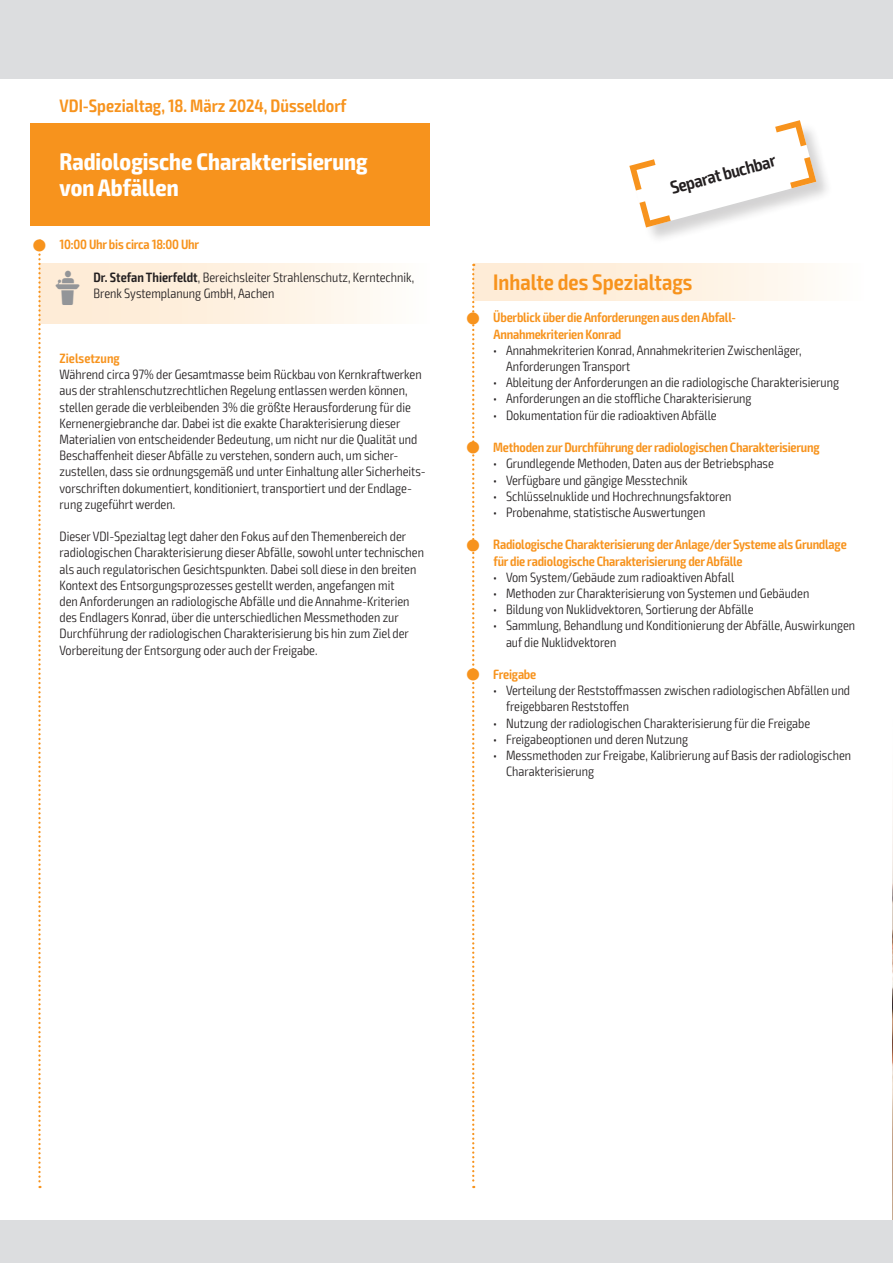
<style>
.page{position:relative;width:893px;height:1263px;background:#fff}
.page>*{position:absolute;margin:0;border:0;box-sizing:border-box;transform-origin:0 0}
.t1{font:700 condensed 24px/25.5px "Exo 2";color:#fff}
.t2{font:600 condensed 22.5px "Exo 2";color:#f7931d}
.t3{font:600 condensed 18px "Exo 2";color:#f7931d}
.t4{font:600 condensed 18px "Exo 2";color:#231f20}
.t5{font:300 condensed 13.5px/16.2px "Exo 2";color:#231f20}
.t6{font:600 condensed 13.5px/16.2px "Exo 2";letter-spacing:-.015em;color:#f7931d}
.t7{font:13.5px "VDI Iconset S4 A Regular";color:#939598}
.s1{font-weight:600}
</style>
<div class="page">
<div style="left:630px;top:121px;width:203px;height:124px;background:#231f20;opacity:.2"></div>
<svg style="left:629px;top:120px;width:187px;height:107px"></svg>
<img style="left:892px;top:808px;width:1px;height:412px">
<div style="left:0;top:1220px;width:893px;height:43px;background:#dcdddf"></div>
<div style="left:0;top:0;width:893px;height:79px;background:#dcdddf"></div>
<div style="left:473px;top:264px;width:390px;height:37px;background:linear-gradient(to right,#fee9d0,#fefcf7)"></div>
<div style="left:39px;top:264px;width:390px;height:59px;background:linear-gradient(to right,#fee9d0,#fefcf7)"></div>
<div style="left:30px;top:123px;width:399px;height:103px;background:#f7931d"></div>
<svg style="left:472px;top:264px;width:7px;height:924px"></svg>
<svg style="left:38px;top:239px;width:8px;height:949px"></svg>
<h3 class="t3" style="left:60px;top:95px;width:288px">VDI-Spezialtag, 18. März 2024, Düsseldorf</h3>
<h1 class="t1" style="left:60px;top:150px;width:310px">Radiologische Charakterisierung von Abfällen</h1>
<p class="t6" style="left:60px;top:237px;width:141px">10:00 Uhr bis circa 18:00 Uhr</p>
<p class="t7" style="left:55px;top:277px;width:27px">L</p>
<p class="t5" style="left:93px;top:269px;width:322px"><span class="s1">Dr. Stefan Thierfeldt</span>, Bereichsleiter Strahlenschutz, Kerntechnik,<br>Brenk Systemplanung GmbH, Aachen</p>
<p class="t6" style="left:60px;top:350px;width:62px">Zielsetzung</p>
<p class="t5" style="left:60px;top:367px;width:368px">Während circa 97% der Gesamtmasse beim Rückbau von Kernkraftwerken aus der strahlenschutzrechtlichen Regelung entlassen werden können, stellen gerade die verbleibenden 3% die größte Herausforderung für die Kernenergiebranche dar. Dabei ist die exakte Charakterisierung dieser Materialien von entscheidender Bedeutung, um nicht nur die Qualität und Beschaffenheit dieser Abfälle zu verstehen, sondern auch, um sicher&shy;zustellen, dass sie ordnungsgemäß und unter Einhaltung aller Sicherheits&shy;vorschriften dokumentiert, konditioniert, transportiert und der Endlage&shy;rung zugeführt werden.</p>
<p class="t5" style="left:60px;top:529px;width:366px">Dieser VDI-Spezialtag legt daher den Fokus auf den Themenbereich der radiologischen Charakterisierung dieser Abfälle, sowohl unter technischen als auch regulatorischen Gesichtspunkten. Dabei soll diese in den breiten Kontext des Entsorgungsprozesses gestellt werden, angefangen mit<br>den Anforderungen an radiologische Abfälle und die Annahme-Kriterien des Endlagers Konrad, über die unterschiedlichen Messmethoden zur Durchführung der radiologischen Charakterisierung bis hin zum Ziel der Vorbereitung der Entsorgung oder auch der Freigabe.</p>
<h3 class="t4" style="left:668px;top:177px;width:110px;rotate:-15deg">Separat buchbar</h3>
<h2 class="t2" style="left:493px;top:269px;width:201px">Inhalte des Spezialtags</h2>
<p class="t6" style="left:493px;top:310px;width:244px">Überblick über die Anforderungen aus den Abfall-<br>Annahmekriterien Konrad</p>
<p class="t5" style="left:506px;top:342px;width:297px;text-indent:-13px">• Annahmekriterien Konrad, Annahmekriterien Zwischenläger,<br>Anforderungen Transport</p>
<p class="t5" style="left:493px;top:375px;width:347px">• Ableitung der Anforderungen an die radiologische Charakterisierung</p>
<p class="t5" style="left:493px;top:391px;width:260px">• Anforderungen an die stoffliche Charakterisierung</p>
<p class="t5" style="left:493px;top:407px;width:225px">• Dokumentation für die radioaktiven Abfälle</p>
<p class="t6" style="left:493px;top:439px;width:328px">Methoden zur Durchführung der radiologischen Charakterisierung</p>
<p class="t5" style="left:493px;top:456px;width:282px">• Grundlegende Methoden, Daten aus der Betriebsphase</p>
<p class="t5" style="left:493px;top:472px;width:196px">• Verfügbare und gängige Messtechnik</p>
<p class="t5" style="left:493px;top:488px;width:240px">• Schlüsselnuklide und Hochrechnungsfaktoren</p>
<p class="t5" style="left:493px;top:504px;width:214px">• Probenahme, statistische Auswertungen</p>
<p class="t6" style="left:493px;top:537px;width:355px">Radiologische Charakterisierung der Anlage/der Systeme als Grundlage für die radiologische Charakterisierung der Abfälle</p>
<p class="t5" style="left:493px;top:569px;width:242px">• Vom System/Gebäude zum radioaktiven Abfall</p>
<p class="t5" style="left:493px;top:585px;width:317px">• Methoden zur Charakterisierung von Systemen und Gebäuden</p>
<p class="t5" style="left:493px;top:601px;width:262px">• Bildung von Nuklidvektoren, Sortierung der Abfälle</p>
<p class="t5" style="left:506px;top:618px;width:351px;text-indent:-13px">• Sammlung, Behandlung und Konditionierung der Abfälle, Auswirkungen auf die Nuklidvektoren</p>
<p class="t6" style="left:493px;top:666px;width:45px">Freigabe</p>
<p class="t5" style="left:506px;top:682px;width:346px;text-indent:-13px">• Verteilung der Reststoffmassen zwischen radiologischen Abfällen und freigebbaren Reststoffen</p>
<p class="t5" style="left:493px;top:715px;width:318px">• Nutzung der radiologischen Charakterisierung für die Freigabe</p>
<p class="t5" style="left:493px;top:731px;width:196px">• Freigabeoptionen und deren Nutzung</p>
<p class="t5" style="left:506px;top:747px;width:347px;text-indent:-13px">• Messmethoden zur Freigabe, Kalibrierung auf Basis der radiologischen<br>Charakterisierung</p>
</div>
